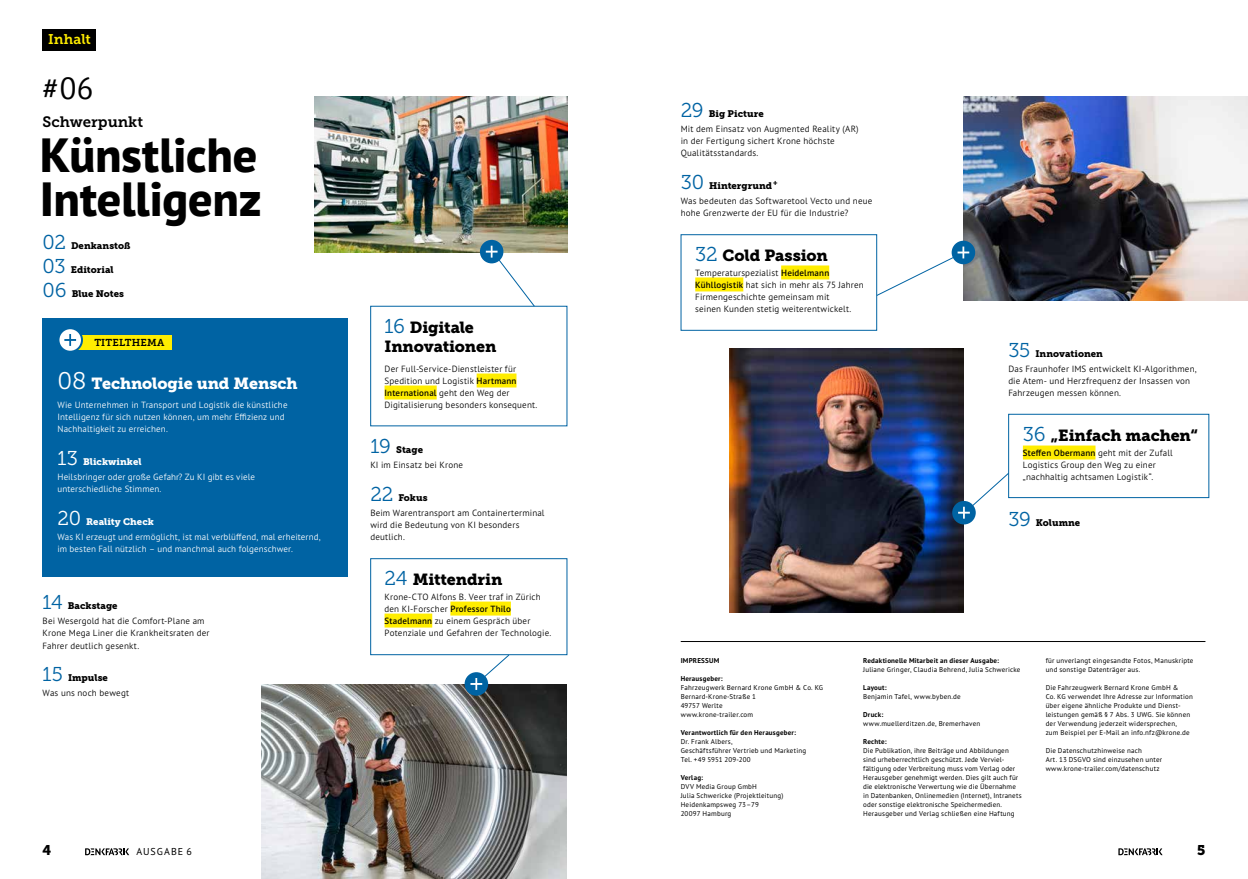
<style>
.page{position:relative;width:1248px;height:879px;background:#fff}
.page>*{position:absolute;margin:0;border:0;box-sizing:border-box;transform-origin:0 0}
.t1{font:800 48px/44px "PT Sans Pro";color:#000}
.t2{font:30.5px "PT Sans";color:#000}
.t3{font:16px/19px "Museo Slab 900";letter-spacing:-.005em;color:#000}
.t4{font:16px "Museo Slab 900";letter-spacing:-.005em;color:#fff}
.t5{font:15px "Museo Slab 700";color:#000}
.t6{font:14px "Museo Slab 700";letter-spacing:-.005em;color:#ffed00}
.t7{font:14px "Museo Slab 900";color:#000}
.t8{font:10px "Museo Slab 700";letter-spacing:.02em;color:#000}
.t9{font:10px "PT Sans Pro";letter-spacing:.095em;color:#000}
.t10{font:9.5px "Museo Slab 900";letter-spacing:.005em;color:#000}
.t11{font:9.5px "Museo Slab 900";letter-spacing:.005em;color:#fff}
.t12{font:300 9px/12px "PT Sans Pro";letter-spacing:.02em;color:#000}
.t13{font:300 9px/12px "PT Sans Pro";letter-spacing:.01em;color:#fff}
.t14{font:7px/9px "PT Sans Pro";letter-spacing:.025em;color:#000}
.t15{font:700 7px "PT Sans Pro";letter-spacing:.03em;color:#000}
.s1{font-family:"Museo Slab 300";font-size:20px;color:#0063a3}
.s2{font-family:"Museo Slab 300";font-size:24px}
.s3{font-family:"Museo Slab 300";font-size:20px}
.s4{font-weight:600}
</style>
<div class="page">
<img style="left:729px;top:348px;width:234px;height:264px">
<img style="left:314px;top:96px;width:253px;height:156px">
<img style="left:963px;top:96px;width:284px;height:204px">
<img style="left:261px;top:685px;width:305px;height:194px">
<div style="left:43px;top:318px;width:305px;height:258px;background:#0063a3"></div>
<div style="left:951px;top:241px;width:24px;height:23px;background:#0063a3;border-radius:50%"></div>
<svg style="left:876px;top:246px;width:93px;height:50px"></svg>
<div style="left:952px;top:501px;width:23px;height:23px;background:#0063a3;border-radius:50%"></div>
<svg style="left:958px;top:472px;width:51px;height:47px"></svg>
<div style="left:480px;top:240px;width:23px;height:23px;background:#0063a3;border-radius:50%"></div>
<svg style="left:486px;top:246px;width:49px;height:60px"></svg>
<hr style="left:680px;top:641px;width:525px;height:1px;background:#000">
<div style="left:476px;top:373px;width:40px;height:14px;background:#ffed00"></div>
<div style="left:384px;top:385px;width:52px;height:14px;background:#ffed00"></div>
<div style="left:450px;top:601px;width:61px;height:14px;background:#ffed00"></div>
<div style="left:384px;top:613px;width:48px;height:14px;background:#ffed00"></div>
<div style="left:464px;top:672px;width:24px;height:24px;background:#0063a3;border-radius:50%"></div>
<svg style="left:470px;top:655px;width:40px;height:35px"></svg>
<div style="left:680px;top:234px;width:196px;height:97px;border:1px solid #0063a3"></div>
<div style="left:1008px;top:414px;width:200px;height:84px;border:1px solid #0063a3"></div>
<div style="left:781px;top:265px;width:48px;height:14px;background:#ffed00"></div>
<div style="left:695px;top:277px;width:48px;height:14px;background:#ffed00"></div>
<div style="left:1022px;top:445px;width:73px;height:14px;background:#ffed00"></div>
<div style="left:370px;top:558px;width:197px;height:97px;border:1px solid #0063a3"></div>
<div style="left:77px;top:335px;width:94px;height:15px;background:#ffed00"></div>
<svg style="left:58px;top:328px;width:24px;height:24px"></svg>
<div style="left:57px;top:327px;width:26px;height:26px;border:2px solid #0063a3;border-radius:50%"></div>
<svg style="left:64px;top:334px;width:12px;height:12px"></svg>
<svg style="left:85px;top:848px;width:44px;height:7px"></svg>
<svg style="left:1118px;top:848px;width:44px;height:7px"></svg>
<div style="left:43px;top:29px;width:53px;height:21px;background:#000"></div>
<h3 class="t6" style="left:48px;top:31px;width:44px">Inhalt</h3>
<h2 class="t2" style="left:43px;top:69px;width:53px">#06</h2>
<h3 class="t5" style="left:43px;top:113px;width:102px">Schwerpunkt</h3>
<h1 class="t1" style="left:40px;top:132px;width:222px">Künstliche<br>Intelligenz</h1>
<h3 class="t10" style="left:43px;top:240px;width:89px"><span class="s1">02</span> Denkanstoß</h3>
<h3 class="t10" style="left:43px;top:264px;width:73px"><span class="s1">03</span> Editorial</h3>
<h3 class="t10" style="left:43px;top:288px;width:83px"><span class="s1">06</span> Blue Notes</h3>
<h3 class="t8" style="left:94px;top:337px;width:71px">TITELTHEMA</h3>
<h3 class="t4" style="left:57px;top:374px;width:241px"><span class="s2">08</span> Technologie und Mensch</h3>
<p class="t13" style="left:57px;top:399px;width:232px">Wie Unternehmen in Transport und Logistik die künstliche<br>Intelligenz für sich nutzen können, um mehr Effizienz und<br>Nachhaltigkeit zu erreichen.</p>
<h3 class="t11" style="left:57px;top:456px;width:86px"><span class="s3">13</span> Blickwinkel</h3>
<p class="t13" style="left:57px;top:471px;width:199px">Heilsbringer oder große Gefahr? Zu KI gibt es viele unterschiedliche Stimmen.</p>
<h3 class="t11" style="left:57px;top:516px;width:98px"><span class="s3">20</span> Reality Check</h3>
<p class="t13" style="left:57px;top:531px;width:265px">Was KI erzeugt und ermöglicht, ist mal verblüffend, mal erheiternd, im besten Fall nützlich – und manchmal auch folgenschwer.</p>
<h3 class="t10" style="left:43px;top:600px;width:77px"><span class="s1">14</span> Backstage</h3>
<p class="t12" style="left:43px;top:615px;width:168px">Bei Wesergold hat die Comfort-Plane am<br>Krone Mega Liner die Krankheitsraten der</p>
<p class="t12" style="left:43px;top:640px;width:98px">Fahrer deutlich gesenkt.</p>
<h3 class="t10" style="left:43px;top:672px;width:67px"><span class="s1">15</span> Impulse</h3>
<p class="t12" style="left:43px;top:687px;width:88px">Was uns noch bewegt</p>
<h3 class="t3" style="left:384px;top:318px;width:113px"><span class="s1">16</span> Digitale<br>Innovationen</h3>
<p class="t12" style="left:384px;top:363px;width:154px">Der Full-Service-Dienstleister für Spedition und Logistik <span class="s4">Hartmann International</span> geht den Weg der Digitalisierung besonders konsequent.</p>
<h3 class="t10" style="left:370px;top:444px;width:54px"><span class="s1">19</span> Stage</h3>
<p class="t12" style="left:370px;top:459px;width:94px">KI im Einsatz bei Krone</p>
<h3 class="t10" style="left:370px;top:492px;width:59px"><span class="s1">22</span> Fokus</h3>
<p class="t12" style="left:370px;top:507px;width:176px">Beim Warentransport am Containerterminal wird die Bedeutung von KI besonders deutlich.</p>
<h3 class="t3" style="left:384px;top:570px;width:119px"><span class="s1">24</span> Mittendrin</h3>
<p class="t12" style="left:384px;top:591px;width:168px">Krone-CTO Alfons B. Veer traf in Zürich den KI-Forscher <span class="s4">Professor Thilo Stadelmann</span> zu einem Gespräch über Potenziale und Gefahren der Technologie.</p>
<h3 class="t10" style="left:680px;top:108px;width:84px"><span class="s1">29</span> Big Picture</h3>
<p class="t12" style="left:680px;top:123px;width:179px">Mit dem Einsatz von Augmented Reality (AR) in der Fertigung sichert Krone höchste<br>Qualitätsstandards.</p>
<h3 class="t10" style="left:680px;top:180px;width:98px"><span class="s1">30</span> Hintergrund<sup>+</sup></h3>
<p class="t12" style="left:680px;top:195px;width:193px">Was bedeuten das Softwaretool Vecto und neue hohe Grenzwerte der EU für die Industrie?</p>
<h3 class="t3" style="left:695px;top:246px;width:134px"><span class="s1">32</span> Cold Passion</h3>
<p class="t12" style="left:695px;top:267px;width:170px">Temperaturspezialist <span class="s4">Heidelmann Kühllogistik</span> hat sich in mehr als 75 Jahren Firmengeschichte gemeinsam mit<br>seinen Kunden stetig weiterentwickelt.</p>
<h3 class="t10" style="left:1008px;top:348px;width:96px"><span class="s1">35</span> Innovationen</h3>
<p class="t12" style="left:1008px;top:363px;width:190px">Das Fraunhofer IMS entwickelt KI-Algorithmen, die Atem- und Herzfrequenz der Insassen von<br>Fahrzeugen messen können.</p>
<h3 class="t3" style="left:1022px;top:426px;width:176px"><span class="s1">36</span> „Einfach machen“</h3>
<p class="t12" style="left:1022px;top:447px;width:151px"><span class="s4">Steffen Obermann</span> geht mit der Zufall<br>Logistics Group den Weg zu einer „nachhaltig achtsamen Logistik“.</p>
<h3 class="t10" style="left:1008px;top:517px;width:73px"><span class="s1">39</span> Kolumne</h3>
<p class="t15" style="left:680px;top:656px;width:40px">IMPRESSUM</p>
<p class="t15" style="left:680px;top:674px;width:43px">Herausgeber:</p>
<p class="t14" style="left:680px;top:682px;width:144px">Fahrzeugwerk Bernard Krone GmbH &amp; Co. KG<br>Bernard-Krone-Straße 1<br>49757 Werlte<br>www.krone-trailer.com</p>
<p class="t15" style="left:680px;top:728px;width:117px">Verantwortlich für den Herausgeber:</p>
<p class="t14" style="left:680px;top:736px;width:127px">Dr. Frank Albers,<br>Geschäftsführer Vertrieb und Marketing<br>Tel. +49 5951 209-200</p>
<p class="t15" style="left:680px;top:773px;width:24px">Verlag:</p>
<p class="t14" style="left:680px;top:781px;width:104px">DVV Media Group GmbH<br>Julia Schwericke (Projektleitung)<br>Heidenkampsweg 73 – 79<br>20097 Hamburg</p>
<p class="t15" style="left:863px;top:656px;width:137px">Redaktionelle Mitarbeit an dieser Ausgabe:</p>
<p class="t14" style="left:863px;top:664px;width:159px">Juliane Gringer, Claudia Behrend, Julia Schwericke</p>
<p class="t15" style="left:863px;top:683px;width:25px">Layout:</p>
<p class="t14" style="left:863px;top:691px;width:99px">Benjamin Tafel, www.byben.de</p>
<p class="t15" style="left:863px;top:710px;width:22px">Druck:</p>
<p class="t14" style="left:863px;top:718px;width:119px">www.muellerditzen.de, Bremerhaven</p>
<p class="t15" style="left:863px;top:737px;width:25px">Rechte:</p>
<p class="t14" style="left:863px;top:745px;width:160px">Die Publikation, ihre Beiträge und Abbildungen sind urheberrechtlich geschützt. Jede Verviel&shy;fältigung oder Verbreitung muss vom Verlag oder Herausgeber genehmigt werden. Dies gilt auch für die elektronische Verwertung wie die Übernahme in Datenbanken, Onlinemedien (Internet), Intranets oder sonstige elektronische Speichermedien.<br>Herausgeber und Verlag schließen eine Haftung</p>
<p class="t14" style="left:1045px;top:655px;width:149px">für unverlangt eingesandte Fotos, Manuskripte und sonstige Datenträger aus.</p>
<p class="t14" style="left:1045px;top:682px;width:149px">Die Fahrzeugwerk Bernard Krone GmbH &amp;<br>Co. KG verwendet Ihre Adresse zur Information über eigene ähnliche Produkte und Dienst&shy;leistungen gemäß § 7 Abs. 3 UWG. Sie können der Verwendung jederzeit widersprechen,<br>zum Beispiel per E-Mail an info.nfz@krone.de</p>
<p class="t14" style="left:1045px;top:745px;width:118px">Die Datenschutzhinweise nach<br>Art. 13 DSGVO sind einzusehen unter www.krone-trailer.com/datenschutz</p>
<h3 class="t7" style="left:43px;top:842px;width:10px">4</h3>
<h3 class="t9" style="left:136px;top:845px;width:57px">AUSGABE 6</h3>
<h3 class="t7" style="left:1196px;top:842px;width:10px">5</h3>
</div>
